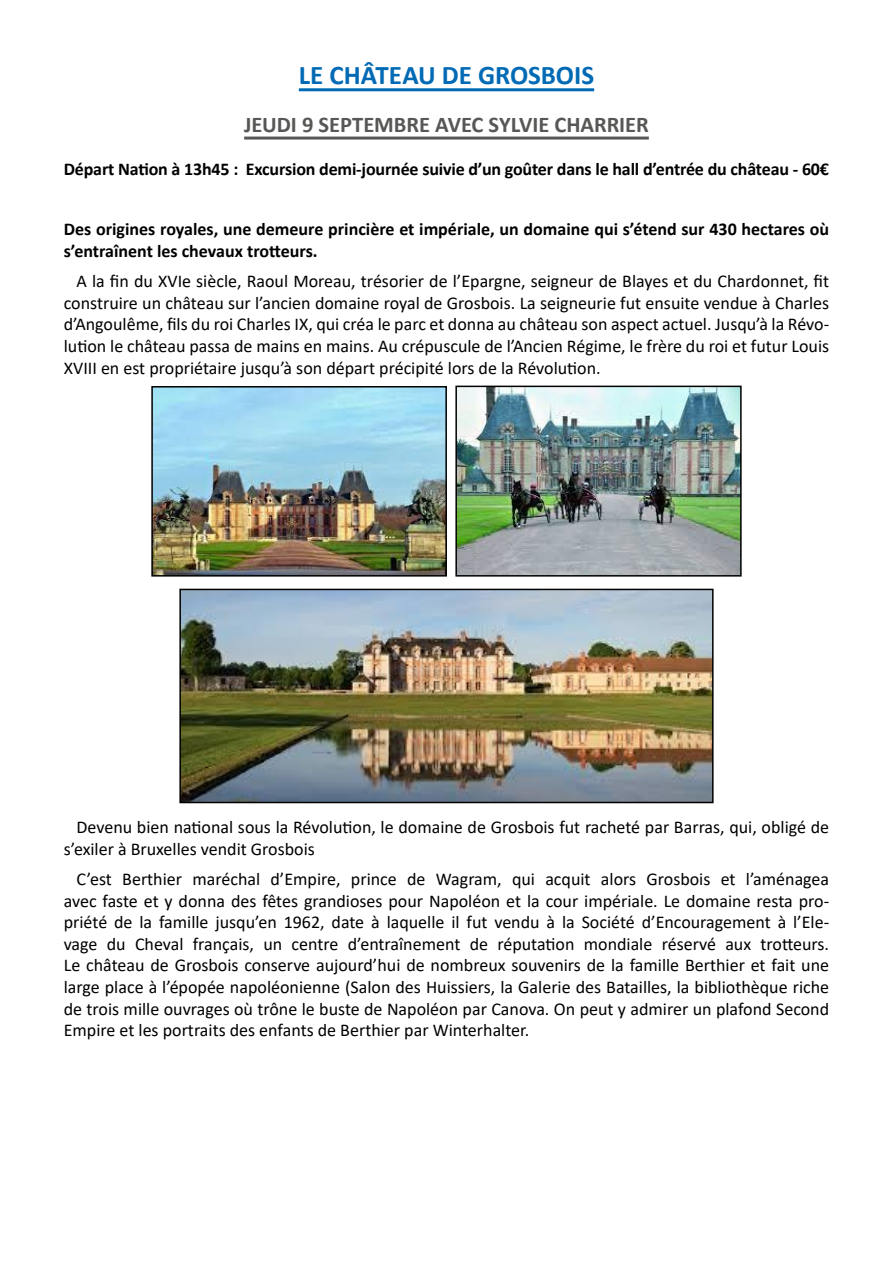
<style>
.page{position:relative;width:893px;height:1263px;background:#fff}
.page>*{position:absolute;margin:0;border:0;box-sizing:border-box;transform-origin:0 0}
.t1{font:700 27px "Calibri";color:#006ab5}
.t2{font:700 22.5px "Calibri";color:#575756}
.t3{font:18px/21.6px "Calibri";color:#000;text-align:justify}
.t4{font:700 18px/21.6px "Calibri";letter-spacing:-.005em;color:#000}
</style>
<div class="page">
<hr style="left:299px;top:88px;width:295px;height:3px;background:#006ab5">
<hr style="left:244px;top:137px;width:405px;height:3px;background:#575756">
<img style="left:154px;top:389px;width:290px;height:185px">
<div style="left:151px;top:386px;width:296px;height:191px;border:2px solid #000"></div>
<img style="left:458px;top:389px;width:281px;height:185px">
<div style="left:455px;top:386px;width:287px;height:191px;border:2px solid #000"></div>
<img style="left:182px;top:592px;width:529px;height:208px">
<div style="left:179px;top:589px;width:535px;height:214px;border:2px solid #000"></div>
<h1 class="t1" style="left:299px;top:56px;width:297px">LE CHÂTEAU DE GROSBOIS</h1>
<p class="t2" style="left:244px;top:109px;width:406px">JEUDI 9 SEPTEMBRE AVEC SYLVIE CHARRIER</p>
<p class="t4" style="left:64px;top:158px;width:767px">Départ Nation à 13h45 : Excursion demi-journée suivie d’un goûter dans le hall d’entrée du château - 60€</p>
<p class="t4" style="left:64px;top:218px;width:767px">Des origines royales, une demeure princière et impériale, un domaine qui s’étend sur 430 hectares où s’entraînent les chevaux trotteurs.</p>
<p class="t3" style="left:64px;top:270px;width:767px;text-indent:13px">A la fin du XVIe siècle, Raoul Moreau, trésorier de l’Epargne, seigneur de Blayes et du Chardonnet, fit construire un château sur l’ancien domaine royal de Grosbois. La seigneurie fut ensuite vendue à Charles d’Angoulême, fils du roi Charles IX, qui créa le parc et donna au château son aspect actuel. Jusqu’à la Révo&shy;lution le château passa de mains en mains. Au crépuscule de l’Ancien Régime, le frère du roi et futur Louis XVIII en est propriétaire jusqu’à son départ précipité lors de la Révolution.</p>
<p class="t3" style="left:64px;top:816px;width:767px;text-indent:13px">Devenu bien national sous la Révolution, le domaine de Grosbois fut racheté par Barras, qui, obligé de s’exiler à Bruxelles vendit Grosbois</p>
<p class="t3" style="left:64px;top:868px;width:767px;text-indent:13px">C’est Berthier maréchal d’Empire, prince de Wagram, qui acquit alors Grosbois et l’aménagea avec faste et y donna des fêtes grandioses pour Napoléon et la cour impériale. Le domaine resta pro&shy;priété de la famille jusqu’en 1962, date à laquelle il fut vendu à la Société d’Encouragement à l’Ele&shy;vage du Cheval français, un centre d’entraînement de réputation mondiale réservé aux trotteurs.<br>Le château de Grosbois conserve aujourd’hui de nombreux souvenirs de la famille Berthier et fait une large place à l’épopée napoléonienne (Salon des Huissiers, la Galerie des Batailles, la bibliothèque riche de trois mille ouvrages où trône le buste de Napoléon par Canova. On peut y admirer un plafond Second Empire et les portraits des enfants de Berthier par Winterhalter.</p>
</div>
